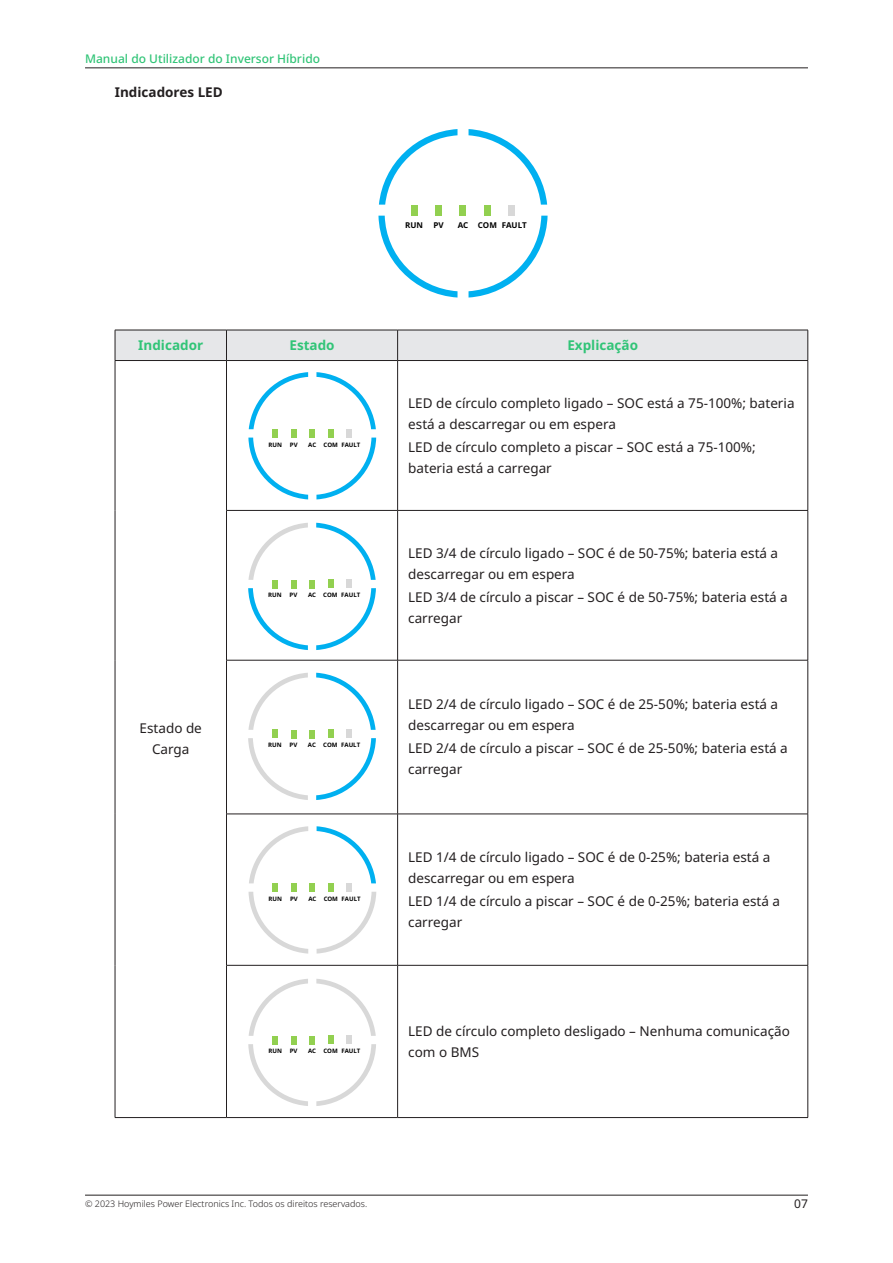
<style>
.page{position:relative;width:893px;height:1263px;background:#fff}
.page>*{position:absolute;margin:0;border:0;box-sizing:border-box;transform-origin:0 0}
.Num_1__cont{font:13.5px/21px "Noto Sans";color:#231f20}
.t1{font:700 13.5px "Noto Sans";color:#31c477}
.t2{font:700 13.5px "Noto Sans";color:#231f20}
.t3{font:500 12px "Noto Sans";color:#31c477}
.t4{font:12px "Noto Sans";color:#231f20}
.t5{font:300 9px "Noto Sans";color:#231f20}
.t6{font:700 8.1px "Noto Sans";color:#000}
.t7{font:700 6.15px "Noto Sans";color:#000}
</style>
<div class="page">
<hr style="left:85px;top:68px;width:723px;height:1px;background:#231f20">
<hr style="left:85px;top:1195px;width:723px;height:1px;background:#231f20">
<svg style="left:379px;top:129px;width:78px;height:76px"></svg>
<svg style="left:468px;top:129px;width:79px;height:76px"></svg>
<svg style="left:468px;top:216px;width:80px;height:82px"></svg>
<svg style="left:378px;top:216px;width:79px;height:82px"></svg>
<div style="left:411px;top:205px;width:6px;height:11px;background:#92d050"></div>
<div style="left:435px;top:205px;width:7px;height:11px;background:#92d050"></div>
<div style="left:460px;top:205px;width:6px;height:11px;background:#92d050"></div>
<div style="left:484px;top:205px;width:7px;height:11px;background:#92d050"></div>
<div style="left:509px;top:205px;width:6px;height:11px;background:#d8d8d8"></div>
<div style="left:116px;top:331px;width:691px;height:29px;background:#e6e7e9"></div>
<hr style="left:115px;top:330px;width:111px;height:1px;background:#231f20">
<hr style="left:115px;top:330px;width:1px;height:30px;background:#231f20">
<hr style="left:226px;top:330px;width:172px;height:1px;background:#231f20">
<hr style="left:226px;top:330px;width:1px;height:30px;background:#231f20">
<hr style="left:398px;top:330px;width:410px;height:1px;background:#231f20">
<hr style="left:397px;top:330px;width:1px;height:30px;background:#231f20">
<hr style="left:807px;top:330px;width:1px;height:30px;background:#231f20">
<hr style="left:115px;top:360px;width:111px;height:1px;background:#231f20">
<hr style="left:115px;top:361px;width:1px;height:149px;background:#231f20">
<hr style="left:226px;top:360px;width:172px;height:1px;background:#231f20">
<hr style="left:226px;top:361px;width:1px;height:149px;background:#231f20">
<hr style="left:398px;top:360px;width:410px;height:1px;background:#231f20">
<hr style="left:397px;top:361px;width:1px;height:149px;background:#231f20">
<hr style="left:807px;top:361px;width:1px;height:149px;background:#231f20">
<hr style="left:115px;top:510px;width:1px;height:150px;background:#231f20">
<hr style="left:226px;top:510px;width:172px;height:1px;background:#231f20">
<hr style="left:226px;top:511px;width:1px;height:149px;background:#231f20">
<hr style="left:398px;top:510px;width:410px;height:1px;background:#231f20">
<hr style="left:397px;top:511px;width:1px;height:149px;background:#231f20">
<hr style="left:807px;top:511px;width:1px;height:149px;background:#231f20">
<hr style="left:115px;top:660px;width:1px;height:154px;background:#231f20">
<hr style="left:226px;top:660px;width:172px;height:1px;background:#231f20">
<hr style="left:226px;top:660px;width:1px;height:154px;background:#231f20">
<hr style="left:398px;top:660px;width:410px;height:1px;background:#231f20">
<hr style="left:397px;top:660px;width:1px;height:154px;background:#231f20">
<hr style="left:807px;top:660px;width:1px;height:154px;background:#231f20">
<hr style="left:115px;top:814px;width:1px;height:151px;background:#231f20">
<hr style="left:226px;top:814px;width:172px;height:1px;background:#231f20">
<hr style="left:226px;top:814px;width:1px;height:151px;background:#231f20">
<hr style="left:398px;top:814px;width:410px;height:1px;background:#231f20">
<hr style="left:397px;top:814px;width:1px;height:151px;background:#231f20">
<hr style="left:807px;top:814px;width:1px;height:151px;background:#231f20">
<hr style="left:115px;top:965px;width:1px;height:152px;background:#231f20">
<hr style="left:226px;top:965px;width:172px;height:1px;background:#231f20">
<hr style="left:226px;top:965px;width:1px;height:152px;background:#231f20">
<hr style="left:398px;top:965px;width:410px;height:1px;background:#231f20">
<hr style="left:397px;top:965px;width:1px;height:152px;background:#231f20">
<hr style="left:807px;top:965px;width:1px;height:152px;background:#231f20">
<hr style="left:115px;top:1117px;width:111px;height:1px;background:#231f20">
<hr style="left:226px;top:1117px;width:172px;height:1px;background:#231f20">
<hr style="left:398px;top:1117px;width:410px;height:1px;background:#231f20">
<svg style="left:249px;top:372px;width:59px;height:57px"></svg>
<svg style="left:316px;top:372px;width:60px;height:57px"></svg>
<svg style="left:316px;top:438px;width:60px;height:61px"></svg>
<svg style="left:248px;top:438px;width:60px;height:61px"></svg>
<div style="left:273px;top:429px;width:5px;height:9px;background:#92d050"></div>
<div style="left:291px;top:429px;width:5px;height:9px;background:#92d050"></div>
<div style="left:310px;top:429px;width:5px;height:9px;background:#92d050"></div>
<div style="left:328px;top:429px;width:5px;height:8px;background:#92d050"></div>
<div style="left:347px;top:429px;width:5px;height:8px;background:#d8d8d8"></div>
<svg style="left:248px;top:523px;width:60px;height:57px"></svg>
<svg style="left:316px;top:523px;width:60px;height:57px"></svg>
<svg style="left:316px;top:588px;width:60px;height:62px"></svg>
<svg style="left:248px;top:588px;width:60px;height:62px"></svg>
<div style="left:272px;top:580px;width:6px;height:8px;background:#92d050"></div>
<div style="left:291px;top:580px;width:5px;height:8px;background:#92d050"></div>
<div style="left:309px;top:580px;width:6px;height:8px;background:#92d050"></div>
<div style="left:328px;top:580px;width:5px;height:8px;background:#92d050"></div>
<div style="left:346px;top:580px;width:6px;height:8px;background:#d8d8d8"></div>
<svg style="left:248px;top:673px;width:60px;height:57px"></svg>
<svg style="left:316px;top:673px;width:60px;height:57px"></svg>
<svg style="left:316px;top:738px;width:60px;height:62px"></svg>
<svg style="left:248px;top:738px;width:60px;height:62px"></svg>
<div style="left:272px;top:730px;width:6px;height:8px;background:#92d050"></div>
<div style="left:291px;top:730px;width:5px;height:8px;background:#92d050"></div>
<div style="left:309px;top:730px;width:6px;height:8px;background:#92d050"></div>
<div style="left:328px;top:730px;width:5px;height:8px;background:#92d050"></div>
<div style="left:346px;top:730px;width:6px;height:8px;background:#d8d8d8"></div>
<svg style="left:249px;top:826px;width:59px;height:57px"></svg>
<svg style="left:317px;top:826px;width:59px;height:57px"></svg>
<svg style="left:317px;top:892px;width:59px;height:61px"></svg>
<svg style="left:249px;top:892px;width:59px;height:61px"></svg>
<div style="left:273px;top:883px;width:5px;height:9px;background:#92d050"></div>
<div style="left:291px;top:883px;width:5px;height:9px;background:#92d050"></div>
<div style="left:310px;top:883px;width:5px;height:9px;background:#92d050"></div>
<div style="left:328px;top:883px;width:5px;height:9px;background:#92d050"></div>
<div style="left:347px;top:883px;width:5px;height:9px;background:#d8d8d8"></div>
<svg style="left:249px;top:979px;width:59px;height:57px"></svg>
<svg style="left:316px;top:979px;width:60px;height:57px"></svg>
<svg style="left:316px;top:1044px;width:60px;height:62px"></svg>
<svg style="left:248px;top:1044px;width:60px;height:62px"></svg>
<div style="left:273px;top:1036px;width:5px;height:8px;background:#92d050"></div>
<div style="left:291px;top:1036px;width:5px;height:8px;background:#92d050"></div>
<div style="left:310px;top:1036px;width:5px;height:8px;background:#92d050"></div>
<div style="left:328px;top:1036px;width:5px;height:8px;background:#92d050"></div>
<div style="left:347px;top:1036px;width:5px;height:8px;background:#d8d8d8"></div>
<p class="t3" style="left:85px;top:50px;width:237px">Manual do Utilizador do Inversor Híbrido</p>
<p class="t2" style="left:115px;top:82px;width:110px">Indicadores LED</p>
<p class="t6" style="left:405px;top:219px;width:19px">RUN</p>
<p class="t6" style="left:433px;top:219px;width:12px">PV</p>
<p class="t6" style="left:458px;top:219px;width:71px">AC COM FAULT</p>
<p class="t1" style="left:138px;top:336px;width:66px">Indicador</p>
<p class="t1" style="left:289px;top:336px;width:47px">Estado</p>
<p class="t1" style="left:567px;top:336px;width:72px">Explicação</p>
<p class="Num_1__cont" style="left:140px;top:718px;width:64px;text-align:center">Estado de<br>Carga</p>
<p class="t7" style="left:268px;top:440px;width:15px">RUN</p>
<p class="t7" style="left:290px;top:440px;width:9px">PV</p>
<p class="t7" style="left:308px;top:440px;width:54px">AC COM FAULT</p>
<p class="t7" style="left:268px;top:591px;width:15px">RUN</p>
<p class="t7" style="left:290px;top:591px;width:9px">PV</p>
<p class="t7" style="left:308px;top:591px;width:54px">AC COM FAULT</p>
<p class="t7" style="left:268px;top:741px;width:15px">RUN</p>
<p class="t7" style="left:290px;top:741px;width:9px">PV</p>
<p class="t7" style="left:308px;top:741px;width:54px">AC COM FAULT</p>
<p class="t7" style="left:269px;top:894px;width:15px">RUN</p>
<p class="t7" style="left:290px;top:894px;width:9px">PV</p>
<p class="t7" style="left:308px;top:894px;width:54px">AC COM FAULT</p>
<p class="t7" style="left:268px;top:1047px;width:15px">RUN</p>
<p class="t7" style="left:290px;top:1047px;width:9px">PV</p>
<p class="t7" style="left:308px;top:1047px;width:54px">AC COM FAULT</p>
<p class="Num_1__cont" style="left:408px;top:393px;width:388px">LED de círculo completo ligado – SOC está a 75-100%; bateria está a descarregar ou em espera</p>
<p class="Num_1__cont" style="left:408px;top:437px;width:349px">LED de círculo completo a piscar – SOC está a 75-100%; bateria está a carregar</p>
<p class="Num_1__cont" style="left:408px;top:542px;width:371px">LED 3/4 de círculo ligado – SOC é de 50-75%; bateria está a descarregar ou em espera</p>
<p class="Num_1__cont" style="left:408px;top:587px;width:381px">LED 3/4 de círculo a piscar – SOC é de 50-75%; bateria está a carregar</p>
<p class="Num_1__cont" style="left:408px;top:694px;width:371px">LED 2/4 de círculo ligado – SOC é de 25-50%; bateria está a descarregar ou em espera</p>
<p class="Num_1__cont" style="left:408px;top:738px;width:381px">LED 2/4 de círculo a piscar – SOC é de 25-50%; bateria está a carregar</p>
<p class="Num_1__cont" style="left:408px;top:847px;width:364px">LED 1/4 de círculo ligado – SOC é de 0-25%; bateria está a descarregar ou em espera</p>
<p class="Num_1__cont" style="left:408px;top:891px;width:373px">LED 1/4 de círculo a piscar – SOC é de 0-25%; bateria está a carregar</p>
<p class="Num_1__cont" style="left:408px;top:1021px;width:383px">LED de círculo completo desligado – Nenhuma comunicação com o BMS</p>
<p class="t5" style="left:85px;top:1197px;width:284px">© 2023 Hoymiles Power Electronics Inc. Todos os direitos reservados.</p>
<p class="t4" style="left:794px;top:1195px;width:15px">07</p>
</div>
